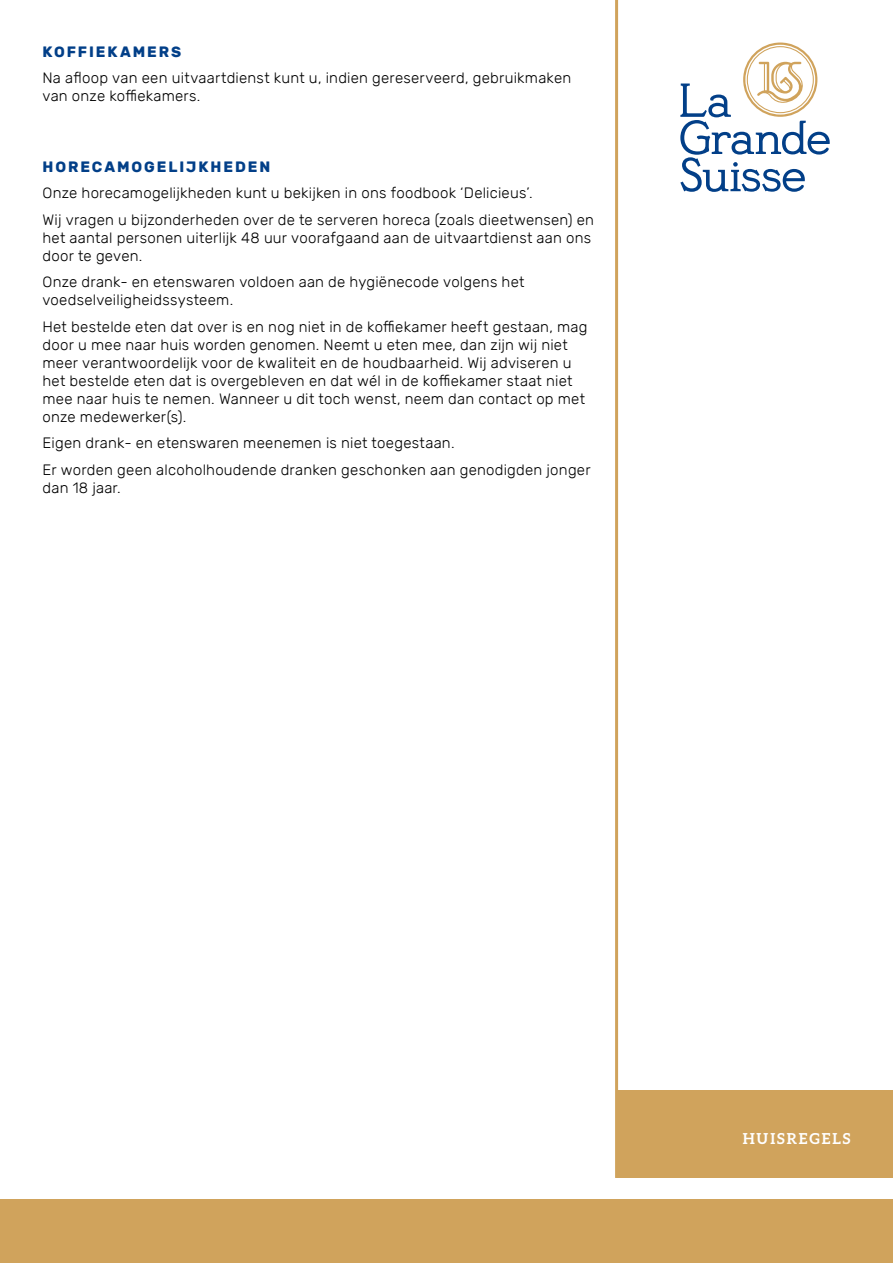
<style>
.page{position:relative;width:893px;height:1263px;background:#fff}
.page>*{position:absolute;margin:0;border:0;box-sizing:border-box;transform-origin:0 0}
.t1{font:700 15.15px "Aleo";letter-spacing:.125em;color:#fff}
.t2{font:300 15px/18px "Rubik";letter-spacing:.015em;color:#000}
.t3{font:700 15px "Rubik";letter-spacing:.13em;color:#023f88}
</style>
<div class="page">
<div style="left:0;top:1199px;width:893px;height:64px;background:#d0a35c"></div>
<div style="left:617px;top:1091px;width:276px;height:87px;background:#d0a35c"></div>
<hr style="left:615px;top:0;width:3px;height:1178px;background:#d0a35c">
<svg style="left:680px;top:43px;width:150px;height:149px"></svg>
<p class="t3" style="left:43px;top:43px;width:140px">KOFFIEKAMERS</p>
<p class="t2" style="left:43px;top:69px;width:530px">Na afloop van een uitvaartdienst kunt u, indien gereserveerd, gebruikmaken van onze koffiekamers.</p>
<p class="t3" style="left:43px;top:158px;width:229px">HORECAMOGELIJKHEDEN</p>
<p class="t2" style="left:43px;top:180px;width:553px;line-height:26.5px">Onze horecamogelijkheden kunt u bekijken in ons foodbook ‘Delicieus’.<br>Wij vragen u bijzonderheden over de te serveren horeca (zoals dieetwensen) en</p>
<p class="t2" style="left:43px;top:228px;width:550px">het aantal personen uiterlijk 48 uur voorafgaand aan de uitvaartdienst aan ons door te geven.</p>
<p class="t2" style="left:43px;top:273px;width:483px">Onze drank- en etenswaren voldoen aan de hygiënecode volgens het voedselveiligheidssysteem.</p>
<p class="t2" style="left:43px;top:317px;width:547px">Het bestelde eten dat over is en nog niet in de koffiekamer heeft gestaan, mag door u mee naar huis worden genomen. Neemt u eten mee, dan zijn wij niet meer verantwoordelijk voor de kwaliteit en de houdbaarheid. Wij adviseren u het bestelde eten dat is overgebleven en dat wél in de koffiekamer staat niet mee naar huis te nemen. Wanneer u dit toch wenst, neem dan contact op met onze medewerker(s).</p>
<p class="t2" style="left:43px;top:430px;width:550px;line-height:26.5px">Eigen drank- en etenswaren meenemen is niet toegestaan.<br>Er worden geen alcoholhoudende dranken geschonken aan genodigden jonger</p>
<p class="t2" style="left:43px;top:478px;width:80px">dan 18 jaar.</p>
<p class="t1" style="left:743px;top:1129px;width:109px">HUISREGELS</p>
</div>
